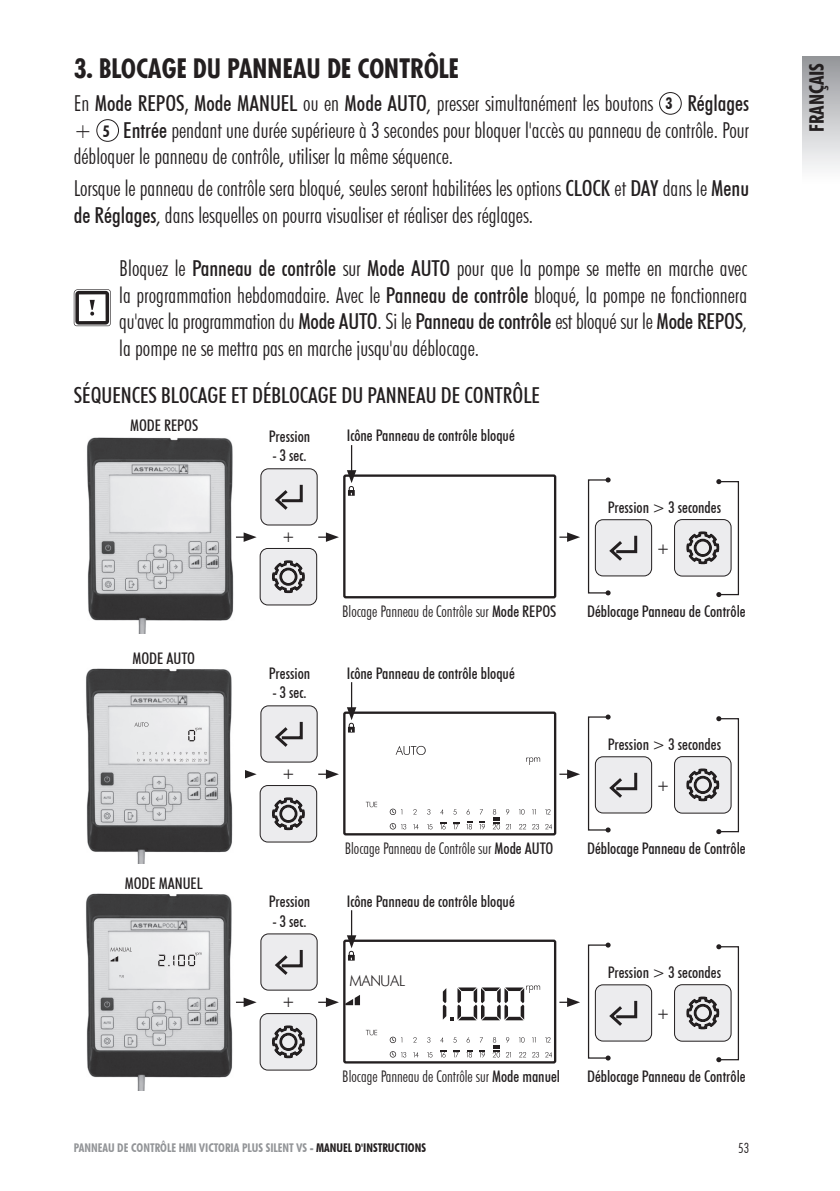
<style>
.page{position:relative;width:840px;height:1191px;background:#fff}
.page>*{position:absolute;margin:0;border:0;box-sizing:border-box;transform-origin:0 0}
.t1{font:700 condensed 26px "Futura";color:#231f20}
.t2{font:300 condensed 22px/26.4px "Futura BT";color:#231f20;text-align:justify}
.t3{font:500 condensed 22px "Futura BT";color:#231f20}
.t4{font:700 condensed 20px "Futura BT";color:#231f20}
.t5{font:300 16.8px "Futura";color:#231f20}
.t6{font:500 condensed 16px "Futura BT";color:#231f20}
.t7{font:300 condensed 16px "Futura BT";color:#231f20}
.t8{font:300 condensed 14px "Futura BT";color:#231f20}
.t9{font:700 condensed 12px "Futura BT";color:#939598}
.s1{font-weight:500}
.s2{font-weight:700;font-size:16px}
.s3{color:#231f20}
</style>
<div class="page">
<div style="left:801px;top:57px;width:38px;height:128px;background:linear-gradient(to bottom,#97989d,#fff)"></div>
<div style="left:658px;top:92px;width:23px;height:23px;border:1px solid #231f20;border-radius:50%"></div>
<div style="left:96px;top:119px;width:23px;height:23px;border:1px solid #231f20;border-radius:50%"></div>
<svg style="left:74px;top:289px;width:37px;height:37px"></svg>
<img style="left:87px;top:437px;width:147px;height:197px">
<img style="left:86px;top:893px;width:147px;height:197px">
<svg style="left:110px;top:947px;width:22px;height:14px"></svg>
<svg style="left:158px;top:952px;width:43px;height:14px"></svg>
<svg style="left:559px;top:532px;width:20px;height:10px"></svg>
<svg style="left:559px;top:769px;width:20px;height:10px"></svg>
<svg style="left:559px;top:997px;width:20px;height:10px"></svg>
<svg style="left:716px;top:592px;width:5px;height:5px"></svg>
<svg style="left:716px;top:479px;width:5px;height:5px"></svg>
<div style="left:587px;top:479px;width:21px;height:114px;border:1px solid #231f20"></div>
<svg style="left:605px;top:590px;width:5px;height:5px"></svg>
<svg style="left:605px;top:477px;width:5px;height:5px"></svg>
<div style="left:595px;top:520px;width:56px;height:56px;background:#ececee;border-radius:8px"></div>
<div style="left:594px;top:519px;width:57px;height:57px;border:1px solid #231f20;border-radius:8px"></div>
<svg style="left:609px;top:535px;width:29px;height:26px"></svg>
<div style="left:674px;top:519px;width:56px;height:57px;background:#ececee;border-radius:8px"></div>
<div style="left:673px;top:519px;width:58px;height:57px;border:1px solid #231f20;border-radius:8px"></div>
<svg style="left:686px;top:531px;width:33px;height:34px"></svg>
<svg style="left:716px;top:829px;width:5px;height:5px"></svg>
<svg style="left:716px;top:716px;width:5px;height:5px"></svg>
<div style="left:587px;top:716px;width:21px;height:114px;border:1px solid #231f20"></div>
<svg style="left:605px;top:827px;width:5px;height:5px"></svg>
<svg style="left:605px;top:714px;width:5px;height:5px"></svg>
<div style="left:595px;top:757px;width:56px;height:56px;background:#ececee;border-radius:8px"></div>
<div style="left:594px;top:756px;width:57px;height:57px;border:1px solid #231f20;border-radius:8px"></div>
<svg style="left:609px;top:772px;width:29px;height:26px"></svg>
<div style="left:674px;top:756px;width:56px;height:57px;background:#ececee;border-radius:8px"></div>
<div style="left:673px;top:756px;width:58px;height:57px;border:1px solid #231f20;border-radius:8px"></div>
<svg style="left:686px;top:768px;width:33px;height:34px"></svg>
<svg style="left:716px;top:1057px;width:5px;height:5px"></svg>
<svg style="left:716px;top:944px;width:5px;height:5px"></svg>
<div style="left:587px;top:944px;width:21px;height:114px;border:1px solid #231f20"></div>
<svg style="left:605px;top:1055px;width:5px;height:5px"></svg>
<svg style="left:605px;top:942px;width:5px;height:5px"></svg>
<div style="left:595px;top:984px;width:56px;height:57px;background:#ececee;border-radius:8px"></div>
<div style="left:594px;top:984px;width:57px;height:57px;border:1px solid #231f20;border-radius:8px"></div>
<svg style="left:609px;top:1000px;width:29px;height:26px"></svg>
<div style="left:674px;top:984px;width:56px;height:57px;background:#ececee;border-radius:8px"></div>
<div style="left:673px;top:984px;width:58px;height:57px;border:1px solid #231f20;border-radius:8px"></div>
<svg style="left:686px;top:996px;width:33px;height:34px"></svg>
<div style="left:343px;top:474px;width:213px;height:124px;border:2px solid #231f20"></div>
<svg style="left:346px;top:445px;width:10px;height:51px"></svg>
<svg style="left:318px;top:532px;width:21px;height:10px"></svg>
<svg style="left:236px;top:532px;width:20px;height:10px"></svg>
<div style="left:261px;top:469px;width:56px;height:56px;background:#ececee;border-radius:8px"></div>
<div style="left:260px;top:468px;width:57px;height:57px;border:1px solid #231f20;border-radius:8px"></div>
<svg style="left:275px;top:484px;width:28px;height:26px"></svg>
<div style="left:260px;top:548px;width:56px;height:57px;background:#ececee;border-radius:8px"></div>
<div style="left:259px;top:548px;width:58px;height:57px;border:1px solid #231f20;border-radius:8px"></div>
<svg style="left:272px;top:560px;width:33px;height:34px"></svg>
<svg style="left:318px;top:769px;width:21px;height:10px"></svg>
<svg style="left:245px;top:770px;width:11px;height:9px"></svg>
<div style="left:261px;top:706px;width:56px;height:56px;background:#ececee;border-radius:8px"></div>
<div style="left:260px;top:705px;width:57px;height:57px;border:1px solid #231f20;border-radius:8px"></div>
<svg style="left:275px;top:721px;width:28px;height:26px"></svg>
<div style="left:260px;top:785px;width:56px;height:57px;background:#ececee;border-radius:8px"></div>
<div style="left:259px;top:785px;width:58px;height:57px;border:1px solid #231f20;border-radius:8px"></div>
<svg style="left:272px;top:797px;width:33px;height:34px"></svg>
<svg style="left:236px;top:997px;width:20px;height:10px"></svg>
<div style="left:261px;top:934px;width:56px;height:56px;background:#ececee;border-radius:8px"></div>
<div style="left:260px;top:933px;width:57px;height:57px;border:1px solid #231f20;border-radius:8px"></div>
<svg style="left:275px;top:950px;width:28px;height:25px"></svg>
<div style="left:260px;top:1013px;width:56px;height:57px;background:#ececee;border-radius:8px"></div>
<div style="left:259px;top:1013px;width:58px;height:57px;border:1px solid #231f20;border-radius:8px"></div>
<svg style="left:272px;top:1025px;width:33px;height:34px"></svg>
<img style="left:86px;top:668px;width:147px;height:195px">
<svg style="left:137px;top:752px;width:70px;height:9px"></svg>
<svg style="left:134px;top:722px;width:14px;height:4px"></svg>
<svg style="left:188px;top:728px;width:14px;height:13px"></svg>
<div style="left:343px;top:711px;width:213px;height:124px;border:2px solid #231f20"></div>
<svg style="left:526px;top:757px;width:14px;height:8px"></svg>
<svg style="left:395px;top:745px;width:30px;height:10px"></svg>
<svg style="left:365px;top:802px;width:12px;height:5px"></svg>
<svg style="left:389px;top:808px;width:162px;height:21px"></svg>
<svg style="left:346px;top:682px;width:10px;height:50px"></svg>
<div style="left:343px;top:939px;width:213px;height:124px;border:2px solid #231f20"></div>
<svg style="left:365px;top:1029px;width:12px;height:6px"></svg>
<svg style="left:389px;top:1036px;width:162px;height:21px"></svg>
<svg style="left:346px;top:910px;width:10px;height:50px"></svg>
<svg style="left:318px;top:994px;width:42px;height:13px"></svg>
<svg style="left:442px;top:985px;width:98px;height:35px"></svg>
<p class="t1" style="left:74px;top:51px;width:386px">3. BLOCAGE DU PANNEAU DE CONTRÔLE</p>
<p class="t2" style="left:74px;top:89px;width:676px">En <span class="s1">Mode REPOS, Mode MANUEL</span> ou en <span class="s1">Mode AUTO</span>, presser simultanément les boutons <span class="s2">3</span> <span class="s1">Réglages </span>+ <span class="s2">5</span> <span class="s1">Entrée</span> pendant une durée supérieure à 3 secondes pour bloquer l'accès au panneau de contrôle. Pour débloquer le panneau de contrôle, utiliser la même séquence.</p>
<p class="t2" style="left:74px;top:175px;width:676px">Lorsque le panneau de contrôle sera bloqué, seules seront habilitées les options <span class="s1">CLOCK</span> et <span class="s1">DAY</span> dans le <span class="s1">Menu de Réglages</span>, dans lesquelles on pourra visualiser et réaliser des réglages.</p>
<p class="t2" style="left:119px;top:255px;width:629px">Bloquez le <span class="s1">Panneau de contrôle</span> sur <span class="s1">Mode AUTO</span> pour que la pompe se mette en marche avec la programmation hebdomadaire. Avec le <span class="s1">Panneau de contrôle</span> bloqué, la pompe ne fonctionnera qu'avec la programmation du <span class="s1">Mode AUTO</span>. Si le <span class="s1">Panneau de contrôle</span> est bloqué sur le <span class="s1">Mode REPOS</span>, la pompe ne se mettra pas en marche jusqu'au déblocage.</p>
<p class="t3" style="left:74px;top:382px;width:467px">SÉQUENCES BLOCAGE ET DÉBLOCAGE DU PANNEAU DE CONTRÔLE</p>
<p class="t6" style="left:130px;top:415px;width:70px">MODE REPOS</p>
<p class="t6" style="left:346px;top:426px;width:169px">Icône Panneau de contrôle bloqué</p>
<p class="t6" style="left:269px;top:427px;width:43px">Pression</p>
<p class="t6" style="left:272px;top:446px;width:36px">- 3 sec.</p>
<p class="t6" style="left:132px;top:648px;width:64px">MODE AUTO</p>
<p class="t6" style="left:125px;top:873px;width:79px">MODE MANUEL</p>
<p class="t6" style="left:281px;top:526px;width:15px">+</p>
<p class="t6" style="left:269px;top:664px;width:43px">Pression</p>
<p class="t6" style="left:272px;top:683px;width:36px">- 3 sec.</p>
<p class="t6" style="left:281px;top:763px;width:15px">+</p>
<p class="t6" style="left:269px;top:892px;width:43px">Pression</p>
<p class="t6" style="left:272px;top:911px;width:36px">- 3 sec.</p>
<p class="t6" style="left:281px;top:991px;width:15px">+</p>
<p class="t7" style="left:342px;top:601px;width:216px">Blocage Panneau de Contrôle sur <span class="s1">Mode REPOS</span></p>
<p class="t6" style="left:346px;top:663px;width:169px">Icône Panneau de contrôle bloqué</p>
<p class="t7" style="left:344px;top:838px;width:210px">Blocage Panneau de Contrôle sur <span class="s1">Mode AUTO</span></p>
<p class="t6" style="left:346px;top:891px;width:169px">Icône Panneau de contrôle bloqué</p>
<p class="t5" style="left:349px;top:971px;width:57px">MANUAL</p>
<p class="t7" style="left:342px;top:1066px;width:219px">Blocage Panneau de Contrôle sur <span class="s1">Mode manuel</span></p>
<p class="t6" style="left:607px;top:497px;width:115px">Pression &gt; 3 secondes</p>
<p class="t6" style="left:656px;top:538px;width:15px">+</p>
<p class="t6" style="left:586px;top:602px;width:160px">Déblocage Panneau de Contrôle</p>
<p class="t6" style="left:607px;top:734px;width:115px">Pression &gt; 3 secondes</p>
<p class="t6" style="left:656px;top:775px;width:15px">+</p>
<p class="t6" style="left:586px;top:838px;width:160px">Déblocage Panneau de Contrôle</p>
<p class="t6" style="left:607px;top:962px;width:115px">Pression &gt; 3 secondes</p>
<p class="t6" style="left:656px;top:1003px;width:15px">+</p>
<p class="t6" style="left:586px;top:1066px;width:160px">Déblocage Panneau de Contrôle</p>
<p class="t9" style="left:74px;top:1140px;width:353px">PANNEAU DE CONTRÔLE HMI VICTORIA PLUS SILENT VS - <span class="s3">MANUEL D'INSTRUCTIONS</span></p>
<p class="t8" style="left:737px;top:1140px;width:12px">53</p>
<p class="t4" style="left:804px;top:132px;width:70px;rotate:-90deg">FRANÇAIS</p>
</div>
